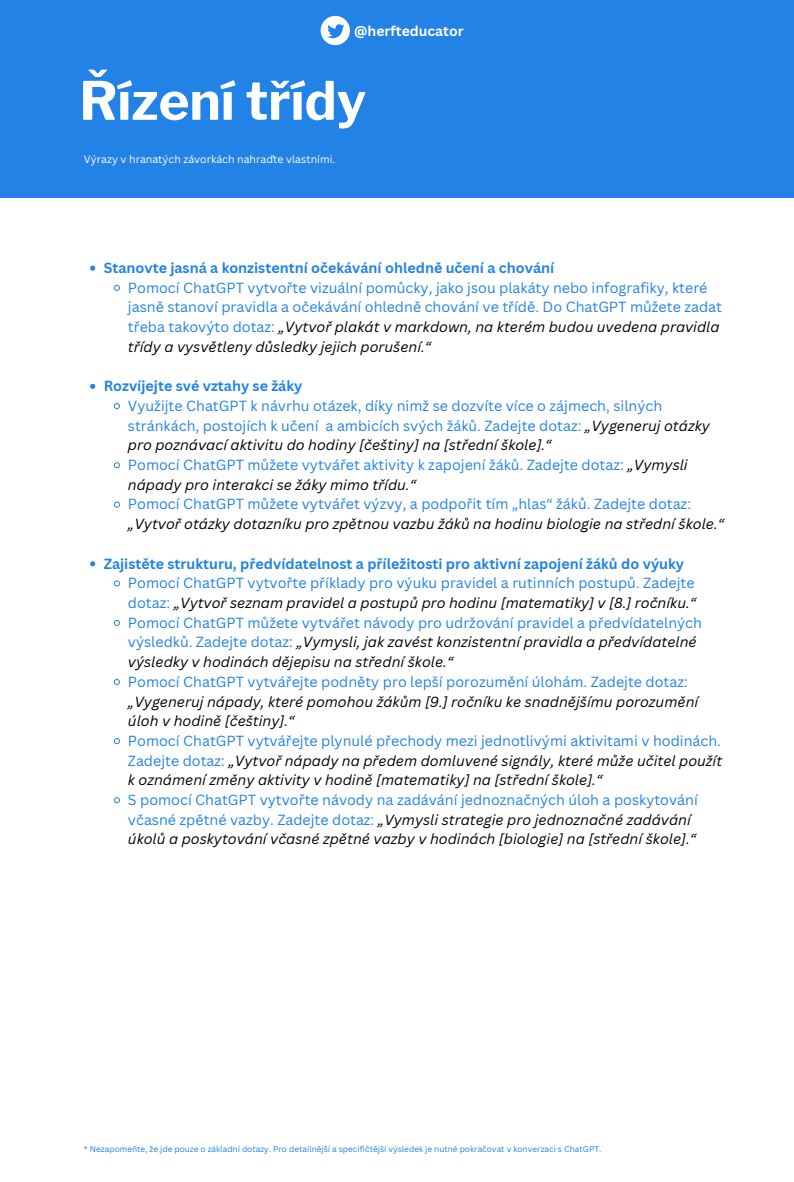
<style>
.page{position:relative;width:794px;height:1182px;background:#fff}
.page>*{position:absolute;margin:0;border:0;box-sizing:border-box;transform-origin:0 0}
.t1{font:700 52.5px "Libre Franklin";color:#fff}
.t2{font:14.25px/19.7px "Canva Sans";color:#2282e6}
.t3{font:italic 14.25px/19.7px "Canva Sans";color:#000}
.t4{font:700 14.25px "Canva Sans";color:#2282e6}
.t5{font:700 13.95px "Canva Sans";color:#fff}
.t6{font:10.5px "Canva Sans";color:#fff}
.t7{font:8.25px "Canva Sans";color:#2282e6}
.s1{font-style:italic;color:#000}
.s2{font-style:normal;color:#2282e6}
</style>
<div class="page">
<div style="left:0;top:0;width:793px;height:197px;background:#2282e6"></div>
<svg style="left:90px;top:265px;width:5px;height:6px"></svg>
<svg style="left:114px;top:284px;width:6px;height:7px"></svg>
<svg style="left:90px;top:384px;width:5px;height:5px"></svg>
<svg style="left:114px;top:403px;width:6px;height:6px"></svg>
<svg style="left:114px;top:462px;width:6px;height:6px"></svg>
<svg style="left:114px;top:501px;width:6px;height:7px"></svg>
<svg style="left:90px;top:561px;width:5px;height:5px"></svg>
<svg style="left:114px;top:580px;width:6px;height:6px"></svg>
<svg style="left:114px;top:619px;width:6px;height:7px"></svg>
<svg style="left:114px;top:679px;width:6px;height:6px"></svg>
<svg style="left:114px;top:738px;width:6px;height:6px"></svg>
<svg style="left:114px;top:797px;width:6px;height:6px"></svg>
<svg style="left:320px;top:16px;width:30px;height:29px"></svg>
<p class="t5" style="left:354px;top:22px;width:111px">@herfteducator</p>
<h1 class="t1" style="left:79px;top:69px;width:288px">Řízení třídy</h1>
<p class="t6" style="left:84px;top:152px;width:253px">Výrazy v hranatých závorkách nahraďte vlastními.</p>
<p class="t4" style="left:104px;top:258px;width:452px">Stanovte jasná a konzistentní očekávání ohledně učení a chování</p>
<p class="t2" style="left:128px;top:277px;width:595px">Pomocí ChatGPT vytvořte vizuální pomůcky, jako jsou plakáty nebo infografiky, které jasně stanoví pravidla a očekávání ohledně chování ve třídě. Do ChatGPT můžete zadat třeba takovýto dotaz: <span class="s1">„Vytvoř plakát v markdown, na kterém budou uvedena pravidla třídy a vysvětleny důsledky jejich porušení.“</span></p>
<p class="t4" style="left:104px;top:376px;width:200px">Rozvíjejte své vztahy se žáky</p>
<p class="t2" style="left:128px;top:395px;width:583px">Využijte ChatGPT k návrhu otázek, díky nimž se dozvíte více o zájmech, silných stránkách, postojích k učení a ambicích svých žáků. Zadejte dotaz: <span class="s1">„Vygeneruj otázky pro poznávací aktivitu do hodiny [češtiny] na [střední škole].“<br></span>Pomocí ChatGPT můžete vytvářet aktivity k zapojení žáků. Zadejte dotaz: <span class="s1">„Vymysli nápady pro interakci se žáky mimo třídu.“</span></p>
<p class="t2" style="left:128px;top:494px;width:564px">Pomocí ChatGPT můžete vytvářet výzvy, a podpořit tím „hlas“ žáků. Zadejte dotaz:</p>
<p class="t3" style="left:128px;top:513px;width:597px">„Vytvoř otázky dotazníku pro zpětnou vazbu žáků na hodinu biologie na střední škole.“</p>
<p class="t4" style="left:104px;top:553px;width:581px">Zajistěte strukturu, předvídatelnost a příležitosti pro aktivní zapojení žáků do výuky</p>
<p class="t2" style="left:128px;top:573px;width:575px">Pomocí ChatGPT vytvořte příklady pro výuku pravidel a rutinních postupů. Zadejte dotaz: <span class="s1">„Vytvoř seznam pravidel a postupů pro hodinu [matematiky] v [8.] ročníku.“ </span>Pomocí ChatGPT můžete vytvářet návody pro udržování pravidel a předvídatelných výsledků. Zadejte dotaz: <span class="s1">„Vymysli, jak zavést konzistentní pravidla a předvídatelné výsledky v hodinách dějepisu na střední škole.“</span></p>
<p class="t2" style="left:128px;top:671px;width:561px">Pomocí ChatGPT vytvářejte podněty pro lepší porozumění úlohám. Zadejte dotaz:</p>
<p class="t3" style="left:128px;top:691px;width:571px">„Vygeneruj nápady, které pomohou žákům [9.] ročníku ke snadnějšímu porozumění úloh v hodině [češtiny].“</p>
<p class="t3" style="left:128px;top:730px;width:595px;text-align:justify"><span class="s2">Pomocí ChatGPT vytvářejte plynulé přechody mezi jednotlivými aktivitami v hodinách.<br>Zadejte dotaz:</span> „Vytvoř nápady na předem domluvené signály, které může učitel použít k oznámení změny aktivity v hodině [matematiky] na [střední škole].“</p>
<p class="t3" style="left:128px;top:789px;width:571px"><span class="s2">S pomocí ChatGPT vytvořte návody na zadávání jednoznačných úloh a poskytování včasné zpětné vazby. Zadejte dotaz:</span> „Vymysli strategie pro jednoznačné zadávání úkolů a poskytování včasné zpětné vazby v hodinách [biologie] na [střední škole].“</p>
<p class="t7" style="left:84px;top:1142px;width:518px">* Nezapomeňte, že jde pouze o základní dotazy. Pro detailnější a specifičtější výsledek je nutné pokračovat v konverzaci s ChatGPT.</p>
</div>
